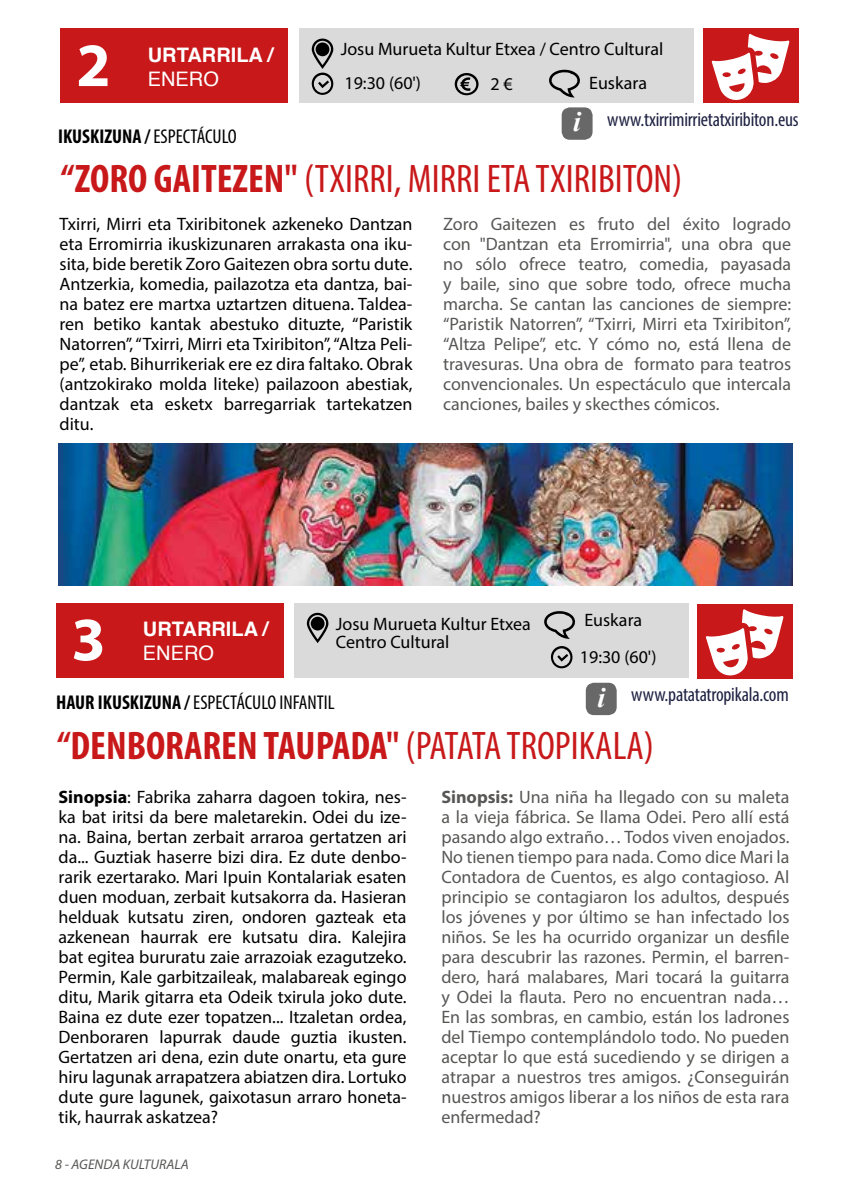
<style>
.page{position:relative;width:851px;height:1191px;background:#fff}
.page>*{position:absolute;margin:0;border:0;box-sizing:border-box;transform-origin:0 0}
.t1{font:700 62px "Myriad Pro";color:#fff}
.t2{font:condensed 40px "Myriad Pro";color:#c8181a}
.t3{font:700 condensed 40px "Myriad Pro";color:#c8181a}
.t4{font:italic 700 28px "Times New Roman";color:#fff}
.t5{font:condensed 20px "Myriad Pro";letter-spacing:-.01em;color:#1e2242}
.t6{font:condensed 20px "Myriad Pro";color:#000}
.t7{font:700 condensed 20px "Myriad Pro";color:#000}
.t8{font:700 20px "Helvetica";color:#fff}
.t9{font:20px "Helvetica";color:#fff}
.t10{font:18px/20px "Myriad Pro";color:#020203;text-align:justify}
.t11{font:18px/20px "Myriad Pro";color:#585756;text-align:justify}
.t12{font:18px/18px "Myriad Pro";color:#000}
.t13{font:italic 14px "Myriad Pro";color:#575756}
.s1{font-weight:400}
.s2{font-weight:700}
</style>
<div class="page">
<div style="left:60px;top:28px;width:228px;height:75px;background:#c8181a"></div>
<div style="left:702px;top:28px;width:96px;height:75px;background:#c8181a"></div>
<div style="left:299px;top:28px;width:394px;height:75px;background:#dadada"></div>
<svg style="left:311px;top:38px;width:22px;height:57px"></svg>
<svg style="left:711px;top:34px;width:78px;height:66px"></svg>
<svg style="left:549px;top:69px;width:31px;height:29px"></svg>
<svg style="left:454px;top:73px;width:24px;height:22px"></svg>
<div style="left:56px;top:602px;width:227px;height:75px;background:#c8181a"></div>
<div style="left:294px;top:602px;width:394px;height:75px;background:#dadada"></div>
<svg style="left:307px;top:612px;width:22px;height:31px"></svg>
<div style="left:311px;top:616px;width:13px;height:14px;background:#000;border-radius:50%"></div>
<svg style="left:551px;top:646px;width:21px;height:22px"></svg>
<svg style="left:544px;top:611px;width:32px;height:28px"></svg>
<div style="left:696px;top:604px;width:96px;height:74px;background:#c8181a"></div>
<svg style="left:706px;top:609px;width:77px;height:67px"></svg>
<div style="left:585px;top:683px;width:31px;height:32px;background:#686868;border-radius:8px"></div>
<div style="left:561px;top:107px;width:31px;height:33px;background:#686868;border-radius:8px"></div>
<img style="left:58px;top:443px;width:734px;height:143px">
<p class="t12" style="left:340px;top:40px;width:324px">Josu Murueta Kultur Etxea / Centro Cultural</p>
<h1 class="t1" style="left:76px;top:25px;width:36px">2</h1>
<p class="t8" style="left:148px;top:38px;width:127px">URTARRILA /</p>
<p class="t9" style="left:148px;top:63px;width:73px">ENERO</p>
<p class="t12" style="left:344px;top:74px;width:78px">19:30 (60')</p>
<p class="t12" style="left:490px;top:74px;width:24px">2 €</p>
<p class="t12" style="left:589px;top:74px;width:59px">Euskara</p>
<p class="t7" style="left:58px;top:124px;width:180px">IKUSKIZUNA / <span class="s1">ESPECTÁCULO</span></p>
<h3 class="t4" style="left:573px;top:103px;width:9px">i</h3>
<p class="t5" style="left:607px;top:107px;width:193px">www.txirrimirrietatxiribiton.eus</p>
<h2 class="t2" style="left:61px;top:155px;width:622px"><span class="s2">“ZORO GAITEZEN"</span> (TXIRRI, MIRRI ETA TXIRIBITON)</h2>
<p class="t10" style="left:60px;top:214px;width:354px">Txirri, Mirri eta Txiribitonek azkeneko Dantzan eta Erromirria ikuskizunaren arrakasta ona iku&shy;sita, bide beretik Zoro Gaitezen obra sortu dute.<br>Antzerkia, komedia, pailazotza eta dantza, bai&shy;na batez ere martxa uztartzen dituena. Taldea&shy;ren betiko kantak abestuko dituzte, “Paristik Natorren”, “Txirri, Mirri eta Txiribiton”, “Altza Peli&shy;pe”, etab. Bihurrikeriak ere ez dira faltako. Obrak (antzokirako molda liteke) pailazoon abestiak, dantzak eta esketx barregarriak tartekatzen ditu.</p>
<p class="t11" style="left:443px;top:214px;width:349px">Zoro Gaitezen es fruto del éxito logrado con "Dantzan eta Erromirria", una obra que no sólo ofrece teatro, comedia, payasada y baile, sino que sobre todo, ofrece mucha marcha. Se cantan las canciones de siempre: “Paristik Natorren”, “Txirri, Mirri eta Txiribiton”, “Altza Pelipe”, etc. Y cómo no, está llena de travesuras. Una obra de formato para teatros convencionales. Un espectáculo que intercala canciones, bailes y skecthes cómicos.</p>
<p class="t12" style="left:336px;top:614px;width:197px">Josu Murueta Kultur Etxea<br>Centro Cultural</p>
<p class="t12" style="left:584px;top:611px;width:59px">Euskara</p>
<h1 class="t1" style="left:71px;top:599px;width:36px">3</h1>
<p class="t8" style="left:143px;top:612px;width:127px">URTARRILA /</p>
<p class="t9" style="left:143px;top:637px;width:73px">ENERO</p>
<p class="t12" style="left:579px;top:647px;width:78px">19:30 (60')</p>
<p class="t6" style="left:56px;top:690px;width:280px"><span class="s2">HAUR IKUSKIZUNA /</span> ESPECTÁCULO INFANTIL</p>
<h3 class="t4" style="left:597px;top:678px;width:9px">i</h3>
<p class="t5" style="left:631px;top:682px;width:159px">www.patatatropikala.com</p>
<h2 class="t3" style="left:57px;top:721px;width:598px">“DENBORAREN TAUPADA" <span class="s1">(PATATA TROPIKALA)</span></h2>
<p class="t10" style="left:58px;top:786px;width:349px"><span class="s2">Sinopsia</span>: Fabrika zaharra dagoen tokira, nes&shy;ka bat iritsi da bere maletarekin. Odei du ize&shy;na. Baina, bertan zerbait arraroa gertatzen ari da... Guztiak haserre bizi dira. Ez dute denbo&shy;rarik ezertarako. Mari Ipuin Kontalariak esaten duen moduan, zerbait kutsakorra da. Hasieran helduak kutsatu ziren, ondoren gazteak eta azkenean haurrak ere kutsatu dira. Kalejira bat egitea bururatu zaie arrazoiak ezagutzeko.<br>Permin, Kale garbitzaileak, malabareak egingo ditu, Marik gitarra eta Odeik txirula joko dute.<br>Baina ez dute ezer topatzen... Itzaletan ordea, Denboraren lapurrak daude guztia ikusten.<br>Gertatzen ari dena, ezin dute onartu, eta gure hiru lagunak arrapatzera abiatzen dira. Lortuko dute gure lagunek, gaixotasun arraro honeta&shy;tik, haurrak askatzea?</p>
<p class="t11" style="left:441px;top:786px;width:349px"><span class="s2">Sinopsis:</span> Una niña ha llegado con su maleta a la vieja fábrica. Se llama Odei. Pero allí está pasando algo extraño… Todos viven enojados.<br>No tienen tiempo para nada. Como dice Mari la Contadora de Cuentos, es algo contagioso. Al principio se contagiaron los adultos, después los jóvenes y por último se han infectado los niños. Se les ha ocurrido organizar un desfile para descubrir las razones. Permin, el barren&shy;dero, hará malabares, Mari tocará la guitarra y Odei la flauta. Pero no encuentran nada… En las sombras, en cambio, están los ladrones del Tiempo contemplándolo todo. No pueden aceptar lo que está sucediendo y se dirigen a atrapar a nuestros tres amigos. ¿Conseguirán nuestros amigos liberar a los niños de esta rara enfermedad?</p>
<p class="t13" style="left:55px;top:1155px;width:135px">8 - AGENDA KULTURALA</p>
</div>
